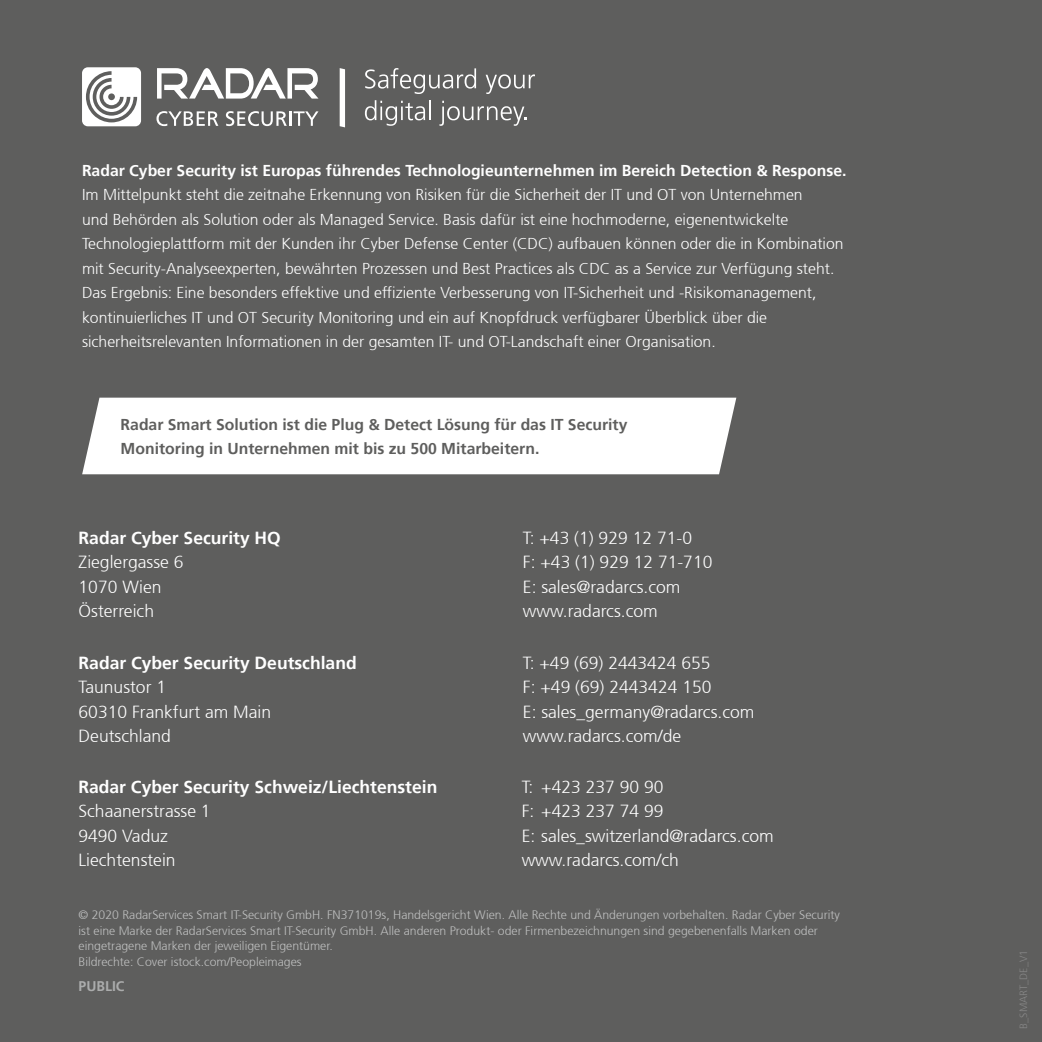
<style>
.page{position:relative;width:1042px;height:1042px;background:#5e5e5d}
.page>*{position:absolute;margin:0;border:0;box-sizing:border-box;transform-origin:0 0}
.t1{font:300 17.5px/24.5px "Frutiger 45";color:#fff}
.t2{font:700 17.5px "Frutiger 65";color:#fff}
.t3{font:300 15.75px/24.5px "Frutiger 45";color:#fff}
.t4{font:700 15.75px/24.5px "Frutiger 65";color:#5e5e5d}
.t5{font:700 15.75px "Frutiger 65";color:#fff}
.t6{font:700 14px "Frutiger 65";color:#abacac}
.t7{font:300 12.25px/15.8px "Frutiger 45";color:#bfc0c0}
.t8{font:300 10.5px "Frutiger 45";color:#888}
</style>
<div class="page">
<div style="left:82px;top:398px;width:654px;height:76px;background:#fff"></div>
<svg style="left:340px;top:68px;width:5px;height:59px"></svg>
<svg style="left:365px;top:68px;width:111px;height:26px"></svg>
<svg style="left:486px;top:74px;width:49px;height:20px"></svg>
<svg style="left:365px;top:100px;width:60px;height:26px"></svg>
<hr style="left:429px;top:100px;width:2px;height:20px;background:#fff">
<svg style="left:439px;top:101px;width:88px;height:25px"></svg>
<svg style="left:157px;top:68px;width:161px;height:31px"></svg>
<svg style="left:82px;top:67px;width:59px;height:59px"></svg>
<svg style="left:156px;top:111px;width:62px;height:15px"></svg>
<svg style="left:226px;top:111px;width:92px;height:15px"></svg>
<p class="t5" style="left:82px;top:161px;width:766px">Radar Cyber Security ist Europas führendes Technologieunternehmen im Bereich Detection &amp; Response.</p>
<p class="t3" style="left:82px;top:183px;width:763px">Im Mittelpunkt steht die zeitnahe Erkennung von Risiken für die Sicherheit der IT und OT von Unternehmen<br>und Behörden als Solution oder als Managed Service. Basis dafür ist eine hochmoderne, eigenentwickelte Technologieplattform mit der Kunden ihr Cyber Defense Center (CDC) aufbauen können oder die in Kombination mit Security-Analyseexperten, bewährten Prozessen und Best Practices als CDC as a Service zur Verfügung steht.<br>Das Ergebnis: Eine besonders effektive und effiziente Verbesserung von IT-Sicherheit und -Risikomanagement, kontinuierliches IT und OT Security Monitoring und ein auf Knopfdruck verfügbarer Überblick über die sicherheitsrelevanten Informationen in der gesamten IT- und OT-Landschaft einer Organisation.</p>
<p class="t4" style="left:121px;top:412px;width:508px">Radar Smart Solution ist die Plug &amp; Detect Lösung für das IT Security<br>Monitoring in Unternehmen mit bis zu 500 Mitarbeitern.</p>
<p class="t2" style="left:79px;top:527px;width:204px">Radar Cyber Security H Q</p>
<p class="t1" style="left:79px;top:550px;width:107px">Zieglergasse 6<br>1070 Wien<br>Österreich</p>
<p class="t2" style="left:79px;top:652px;width:280px">Radar Cyber Security Deutschland</p>
<p class="t1" style="left:79px;top:675px;width:194px">Taunustor 1<br>60310 Frankfurt am Main<br>Deutschland</p>
<p class="t2" style="left:78px;top:776px;width:360px">Radar Cyber Security Schweiz/Liechtenstein</p>
<p class="t1" style="left:78px;top:799px;width:134px">Schaanerstrasse 1<br>9490 Vaduz<br>Liechtenstein</p>
<p class="t1" style="left:523px;top:526px;width:191px">T: +43 (1) 929 12 71-0<br>F: +43 (1) 929 12 71-710<br>E: sales@radarcs.com www.radarcs.com</p>
<p class="t1" style="left:523px;top:650px;width:233px">T: +49 (69) 2443424 655<br>F: +49 (69) 2443424 150<br>E: sales_germany@radarcs.com www.radarcs.com/de</p>
<p class="t1" style="left:522px;top:775px;width:254px">T: +423 237 90 90<br>F: +423 237 74 99<br>E: sales_switzerland@radarcs.com www.radarcs.com/ch</p>
<p class="t7" style="left:79px;top:907px;width:763px">© 2020 RadarServices Smart IT-Security GmbH. FN371019s, Handelsgericht Wien. Alle Rechte und Änderungen vorbehalten. Radar Cyber Security ist eine Marke der RadarServices Smart IT-Security GmbH. Alle anderen Produkt- oder Firmenbezeichnungen sind gegebenenfalls Marken oder eingetragene Marken der jeweiligen Eigentümer.<br>Bildrechte: Cover istock.com/Peopleimages</p>
<p class="t6" style="left:79px;top:978px;width:46px">PUBLIC</p>
<p class="t8" style="left:1017px;top:1028px;width:80px;rotate:-90deg">B_SMART_DE_V1</p>
</div>
